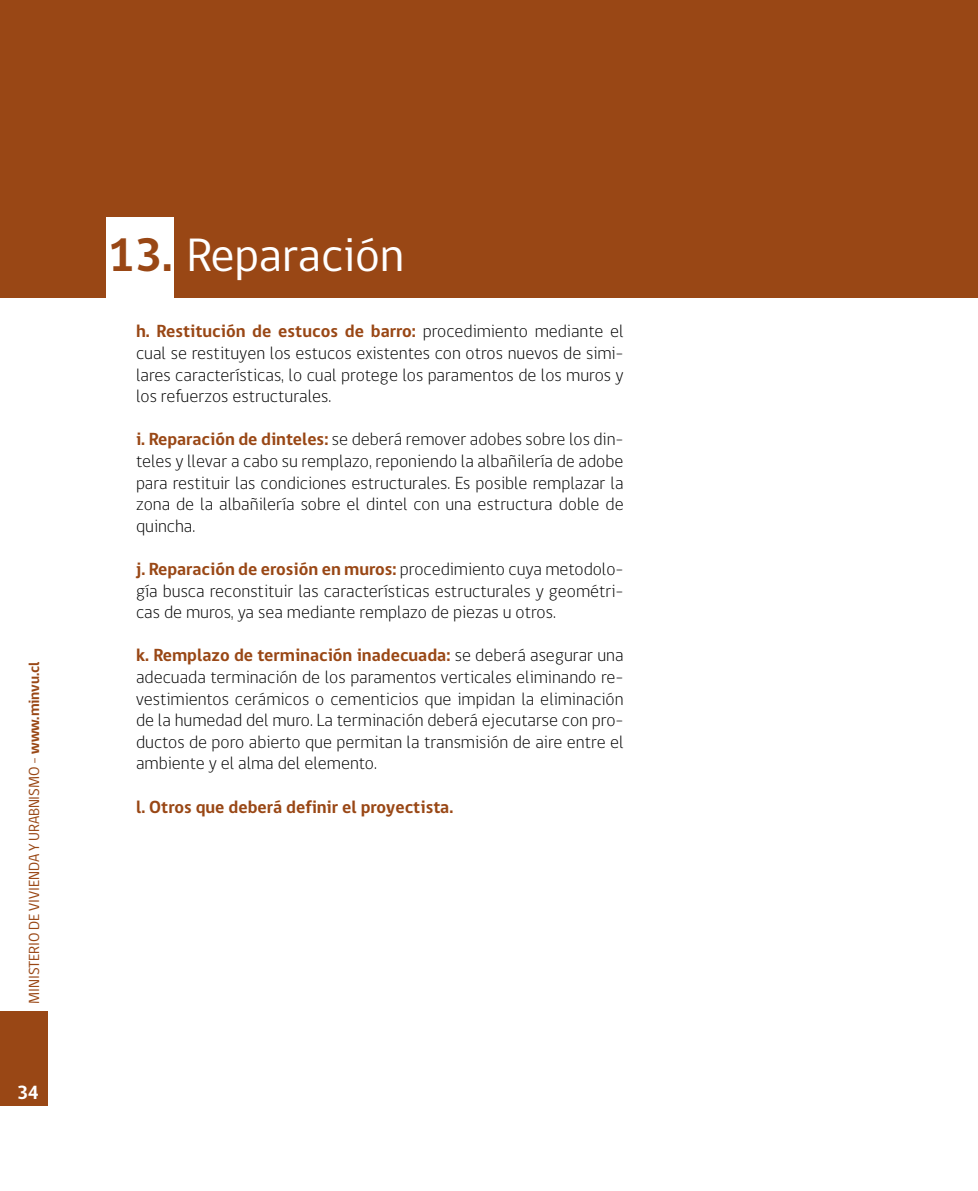
<style>
.page{position:relative;width:978px;height:1191px;background:#fff}
.page>*{position:absolute;margin:0;border:0;box-sizing:border-box;transform-origin:0 0}
.t1{font:48px "gob CL";color:#fff}
.t2{font:700 19.5px "gob CL";color:#fff}
.t3{font:300 18px/21.6px "gob CL";color:#000;text-align:justify}
.t4{font:700 18px "gob CL";color:#994715}
.t5{font:15px "gob CL";letter-spacing:-.01em;color:#994715}
.s1{font-weight:700}
.s2{font-weight:700;color:#994715}
</style>
<div class="page">
<div style="left:0;top:1011px;width:48px;height:95px;background:#994715"></div>
<div style="left:0;top:0;width:978px;height:298px;background:#994715"></div>
<div style="left:106px;top:217px;width:68px;height:106px;background:#fff"></div>
<p class="t5" style="left:24px;top:1003px;width:343px;rotate:-90deg">MINISTERIO DE VIVIENDA Y URABNISMO - <span class="s1">www.minvu.cl</span></p>
<p class="t2" style="left:17px;top:1079px;width:24px">34</p>
<h1 class="t1" style="left:107px;top:222px;width:298px"><span class="s2">13.</span> Reparación</h1>
<p class="t3" style="left:136px;top:321px;width:489px"><span class="s2">h. Restitución de estucos de barro:</span> procedimiento mediante el cual se restituyen los estucos existentes con otros nuevos de simi&shy;lares características, lo cual protege los paramentos de los muros y los refuerzos estructurales.</p>
<p class="t3" style="left:136px;top:429px;width:489px"><span class="s2">i. Reparación de dinteles:</span> se deberá remover adobes sobre los din&shy;teles y llevar a cabo su remplazo, reponiendo la albañilería de adobe para restituir las condiciones estructurales. Es posible remplazar la zona de la albañilería sobre el dintel con una estructura doble de quincha.</p>
<p class="t3" style="left:136px;top:558px;width:489px"><span class="s2">j. Reparación de erosión en muros:</span> procedimiento cuya metodolo&shy;gía busca reconstituir las características estructurales y geométri&shy;cas de muros, ya sea mediante remplazo de piezas u otros.</p>
<p class="t3" style="left:136px;top:645px;width:489px"><span class="s2">k. Remplazo de terminación inadecuada:</span> se deberá asegurar una adecuada terminación de los paramentos verticales eliminando re&shy;vestimientos cerámicos o cementicios que impidan la eliminación de la humedad del muro. La terminación deberá ejecutarse con pro&shy;ductos de poro abierto que permitan la transmisión de aire entre el ambiente y el alma del elemento.</p>
<p class="t4" style="left:136px;top:794px;width:319px">l. Otros que deberá definir el proyectista.</p>
</div>
